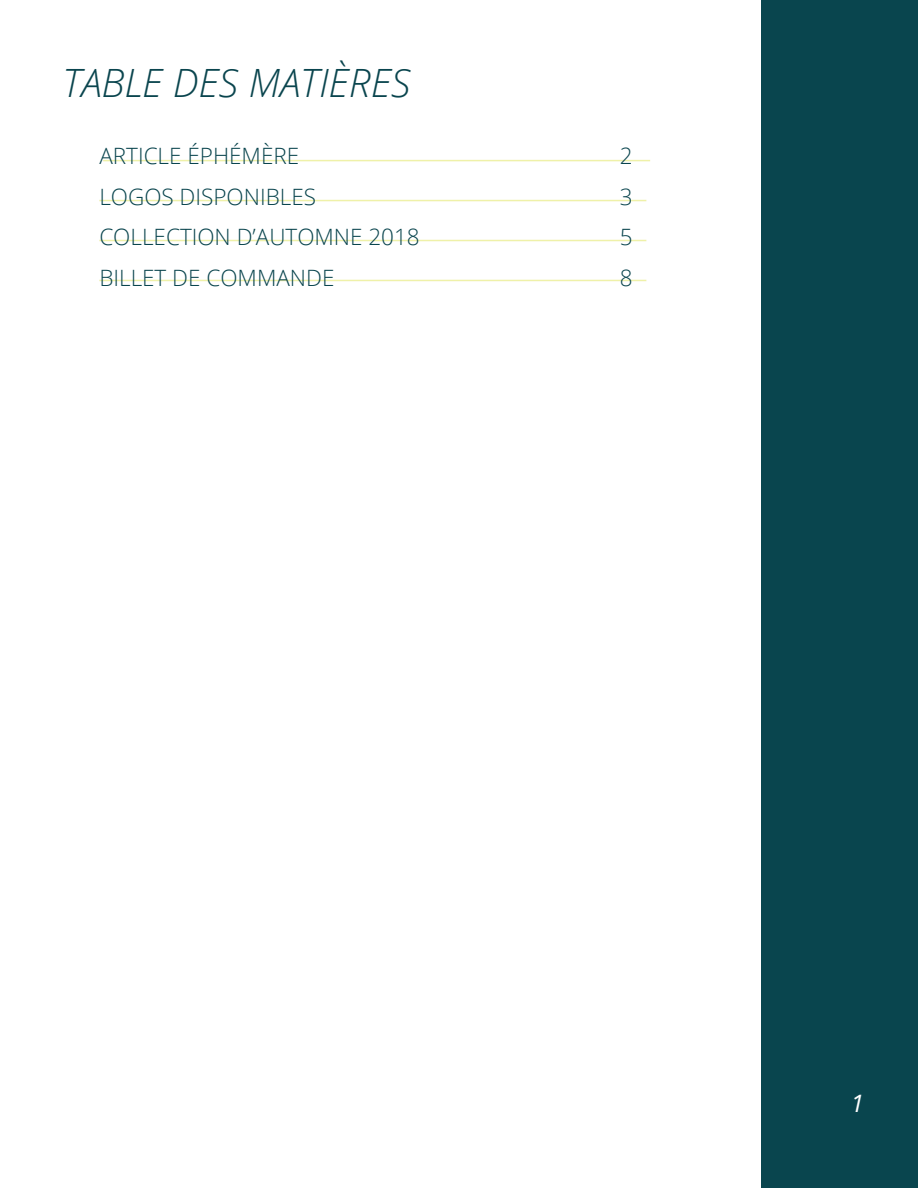
<style>
.page{position:relative;width:918px;height:1188px;background:#fff}
.page>*{position:absolute;margin:0;border:0;box-sizing:border-box;transform-origin:0 0}
.t1{font:italic 300 39px "Open Sans";color:#0a454e}
.t2{font:italic 24px "Open Sans";color:#fff}
.t3{font:300 22.5px "Open Sans";color:#0a454e}
</style>
<div class="page">
<hr style="left:103px;top:160px;width:547px;height:1px;background:#eff1a9">
<hr style="left:99px;top:200px;width:547px;height:1px;background:#eff1a9">
<hr style="left:99px;top:240px;width:547px;height:1px;background:#eff1a9">
<hr style="left:99px;top:280px;width:547px;height:1px;background:#eff1a9">
<div style="left:761px;top:0;width:157px;height:1188px;background:#09454e"></div>
<p class="t1" style="left:63px;top:56px;width:349px">TABLE DES MATIÈRES</p>
<p class="t3" style="left:99px;top:141px;width:201px">ARTICLE ÉPHÉMÈRE</p>
<p class="t3" style="left:99px;top:181px;width:218px">LOGOS DISPONIBLES</p>
<p class="t3" style="left:99px;top:222px;width:322px">COLLECTION D’AUTOMNE 2018</p>
<p class="t3" style="left:99px;top:262px;width:237px">BILLET DE COMMANDE</p>
<p class="t3" style="left:620px;top:141px;width:14px">2</p>
<p class="t3" style="left:620px;top:181px;width:14px">3</p>
<p class="t3" style="left:620px;top:222px;width:14px">5</p>
<p class="t3" style="left:620px;top:262px;width:14px">8</p>
<p class="t2" style="left:851px;top:1087px;width:15px">1</p>
</div>
